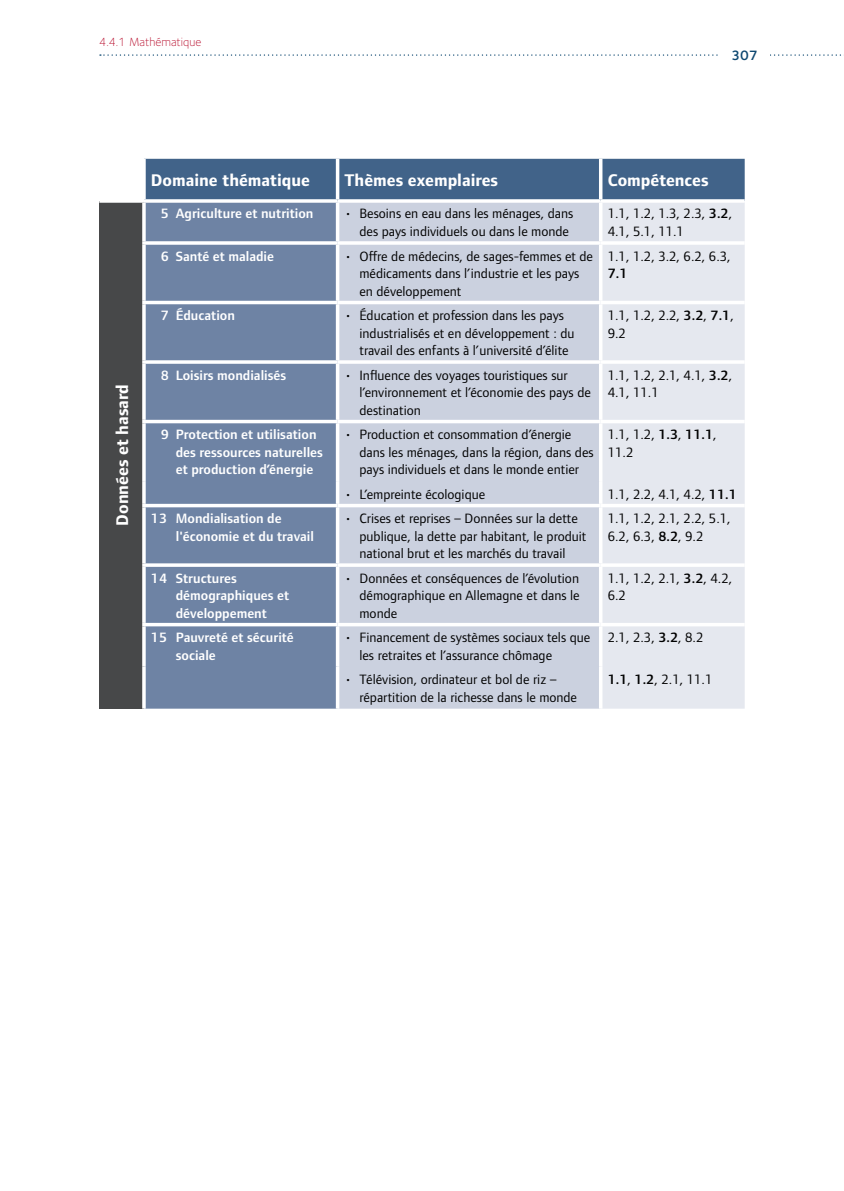
<style>
.page{position:relative;width:844px;height:1191px;background:#fff}
.page>*{position:absolute;margin:0;border:0;box-sizing:border-box;transform-origin:0 0}
.t1{font:700 17.5px "Foundry Form Sans";color:#fff}
.t2{font:14px/17.5px "Foundry Form Sans";color:#000}
.t3{font:600 14px/17.5px "Foundry Form Sans";color:#fff}
.t4{font:600 14px "Foundry Sterling";color:#0e4871}
.t5{font:300 12.25px "Foundry Sterling";color:#b80e2d}
.s1{font-weight:600}
</style>
<div class="page">
<svg style="left:100px;top:54px;width:744px;height:2px"></svg>
<div style="left:719px;top:44px;width:50px;height:19px;background:#fff"></div>
<div style="left:146px;top:159px;width:598px;height:40px;background:#416389"></div>
<div style="left:99px;top:201px;width:45px;height:507px;background:#474849"></div>
<div style="left:146px;top:203px;width:190px;height:505px;background:#6e83a4"></div>
<div style="left:339px;top:203px;width:259px;height:505px;background:#cbd1df"></div>
<div style="left:602px;top:203px;width:142px;height:505px;background:#e5e8ef"></div>
<hr style="left:336px;top:159px;width:3px;height:40px;background:#fff">
<svg style="left:598px;top:159px;width:4px;height:40px"></svg>
<svg style="left:145px;top:159px;width:1px;height:40px"></svg>
<svg style="left:144px;top:199px;width:193px;height:4px"></svg>
<svg style="left:337px;top:199px;width:263px;height:4px"></svg>
<svg style="left:600px;top:199px;width:144px;height:4px"></svg>
<svg style="left:598px;top:203px;width:1px;height:38px"></svg>
<svg style="left:598px;top:245px;width:1px;height:56px"></svg>
<svg style="left:598px;top:304px;width:2px;height:56px"></svg>
<svg style="left:598px;top:364px;width:1px;height:56px"></svg>
<svg style="left:598px;top:423px;width:2px;height:58px"></svg>
<svg style="left:598px;top:481px;width:1px;height:23px"></svg>
<svg style="left:598px;top:507px;width:2px;height:56px"></svg>
<svg style="left:598px;top:567px;width:1px;height:56px"></svg>
<svg style="left:598px;top:626px;width:2px;height:40px"></svg>
<svg style="left:598px;top:666px;width:2px;height:42px"></svg>
<svg style="left:142px;top:241px;width:195px;height:4px"></svg>
<hr style="left:142px;top:301px;width:195px;height:3px;background:#fff">
<svg style="left:142px;top:360px;width:195px;height:4px"></svg>
<svg style="left:142px;top:563px;width:195px;height:4px"></svg>
<svg style="left:99px;top:201px;width:45px;height:2px"></svg>
<hr style="left:337px;top:241px;width:263px;height:4px;background:#f5f6f8">
<hr style="left:600px;top:241px;width:144px;height:4px;background:#fff">
<hr style="left:337px;top:301px;width:263px;height:3px;background:#fff">
<hr style="left:600px;top:301px;width:144px;height:3px;background:#fff">
<hr style="left:337px;top:360px;width:263px;height:4px;background:#f5f6f8">
<hr style="left:600px;top:360px;width:144px;height:4px;background:#fff">
<hr style="left:337px;top:420px;width:263px;height:3px;background:#fff">
<hr style="left:600px;top:420px;width:144px;height:3px;background:#fff">
<hr style="left:337px;top:504px;width:263px;height:3px;background:#fff">
<hr style="left:600px;top:504px;width:144px;height:3px;background:#fff">
<svg style="left:337px;top:563px;width:263px;height:4px"></svg>
<hr style="left:600px;top:563px;width:144px;height:4px;background:#fff">
<hr style="left:337px;top:623px;width:263px;height:3px;background:#fff">
<hr style="left:600px;top:623px;width:144px;height:3px;background:#fff">
<hr style="left:142px;top:420px;width:195px;height:3px;background:#fff">
<hr style="left:142px;top:504px;width:195px;height:3px;background:#fff">
<svg style="left:142px;top:203px;width:4px;height:38px"></svg>
<svg style="left:142px;top:245px;width:4px;height:56px"></svg>
<svg style="left:142px;top:304px;width:4px;height:56px"></svg>
<svg style="left:142px;top:364px;width:4px;height:56px"></svg>
<svg style="left:142px;top:423px;width:4px;height:58px"></svg>
<svg style="left:142px;top:481px;width:4px;height:23px"></svg>
<svg style="left:142px;top:507px;width:4px;height:56px"></svg>
<svg style="left:142px;top:567px;width:4px;height:56px"></svg>
<hr style="left:142px;top:623px;width:195px;height:3px;background:#fff">
<svg style="left:142px;top:626px;width:4px;height:40px"></svg>
<svg style="left:142px;top:666px;width:4px;height:42px"></svg>
<p class="t5" style="left:99px;top:35px;width:104px">4.4.1 Mathématique</p>
<p class="t4" style="left:731px;top:47px;width:28px">307</p>
<p class="t1" style="left:151px;top:170px;width:160px">Domaine thématique</p>
<p class="t1" style="left:344px;top:170px;width:155px">Thèmes exemplaires</p>
<p class="t1" style="left:607px;top:170px;width:102px">Compétences</p>
<p class="t1" style="left:112px;top:525px;width:143px;rotate:-90deg">Données et hasard</p>
<p class="t3" style="left:161px;top:205px;width:154px">5 Agriculture et nutrition</p>
<p class="t2" style="left:359px;top:205px;width:215px;text-indent:-15px">• Besoins en eau dans les ménages, dans des pays individuels ou dans le monde</p>
<p class="t2" style="left:607px;top:205px;width:126px">1.1, 1.2, 1.3, 2.3, <span class="s1">3.2</span>,<br>4.1, 5.1, 11.1</p>
<p class="t3" style="left:161px;top:247px;width:115px">6 Santé et maladie</p>
<p class="t2" style="left:359px;top:247px;width:235px;text-indent:-15px">• Offre de médecins, de sages-femmes et de médicaments dans l’industrie et les pays en développement</p>
<p class="t2" style="left:607px;top:247px;width:124px">1.1, 1.2, 3.2, 6.2, 6.3,<br><span class="s1">7.1</span></p>
<p class="t3" style="left:161px;top:307px;width:75px">7 Éducation</p>
<p class="t2" style="left:359px;top:306px;width:216px;text-indent:-15px">• Éducation et profession dans les pays industrialisés et en développement : du travail des enfants à l’université d’élite</p>
<p class="t2" style="left:607px;top:306px;width:128px">1.1, 1.2, 2.2, <span class="s1">3.2</span>, <span class="s1">7.1</span>,<br>9.2</p>
<p class="t3" style="left:161px;top:366px;width:127px">8 Loisirs mondialisés</p>
<p class="t2" style="left:359px;top:366px;width:233px;text-indent:-15px">• Influence des voyages touristiques sur l’environnement et l’économie des pays de destination</p>
<p class="t2" style="left:607px;top:366px;width:126px">1.1, 1.2, 2.1, 4.1, <span class="s1">3.2</span>,<br>4.1, 11.1</p>
<p class="t3" style="left:176px;top:426px;width:149px;text-indent:-15px">9 Protection et utilisation des ressources naturelles et production d’énergie</p>
<p class="t2" style="left:359px;top:425px;width:235px;text-indent:-15px">• Production et consommation d’énergie dans les ménages, dans la région, dans des pays individuels et dans le monde entier</p>
<p class="t2" style="left:607px;top:425px;width:110px">1.1, 1.2, <span class="s1">1.3</span>, <span class="s1">11.1</span>,<br>11.2</p>
<p class="t2" style="left:344px;top:485px;width:142px">• L’empreinte écologique</p>
<p class="t2" style="left:607px;top:485px;width:131px">1.1, 2.2, 4.1, 4.2, <span class="s1">11.1</span></p>
<p class="t3" style="left:176px;top:510px;width:140px;text-indent:-25px">13 Mondialisation de l'économie et du travail</p>
<p class="t2" style="left:359px;top:509px;width:228px;text-indent:-15px">• Crises et reprises – Données sur la dette publique, la dette par habitant, le produit national brut et les marchés du travail</p>
<p class="t2" style="left:607px;top:509px;width:124px">1.1, 1.2, 2.1, 2.2, 5.1,<br>6.2, 6.3, <span class="s1">8.2</span>, 9.2</p>
<p class="t3" style="left:176px;top:569px;width:115px;text-indent:-25px">14 Structures démographiques et développement</p>
<p class="t2" style="left:359px;top:569px;width:222px;text-align:justify;text-indent:-15px">• Données et conséquences de l’évolution démographique en Allemagne et dans le monde</p>
<p class="t2" style="left:607px;top:569px;width:126px">1.1, 1.2, 2.1, <span class="s1">3.2</span>, 4.2,<br>6.2</p>
<p class="t3" style="left:176px;top:629px;width:119px;text-indent:-25px">15 Pauvreté et sécurité sociale</p>
<p class="t2" style="left:359px;top:628px;width:232px;text-indent:-15px">• Financement de systèmes sociaux tels que les retraites et l’assurance chômage</p>
<p class="t2" style="left:607px;top:628px;width:97px">2.1, 2.3, <span class="s1">3.2</span>, 8.2</p>
<p class="t2" style="left:359px;top:670px;width:219px;text-indent:-15px">• Télévision, ordinateur et bol de riz – répartition de la richesse dans le monde</p>
<p class="t2" style="left:607px;top:670px;width:106px"><span class="s1">1.1</span>, <span class="s1">1.2</span>, 2.1, 11.1</p>
</div>
